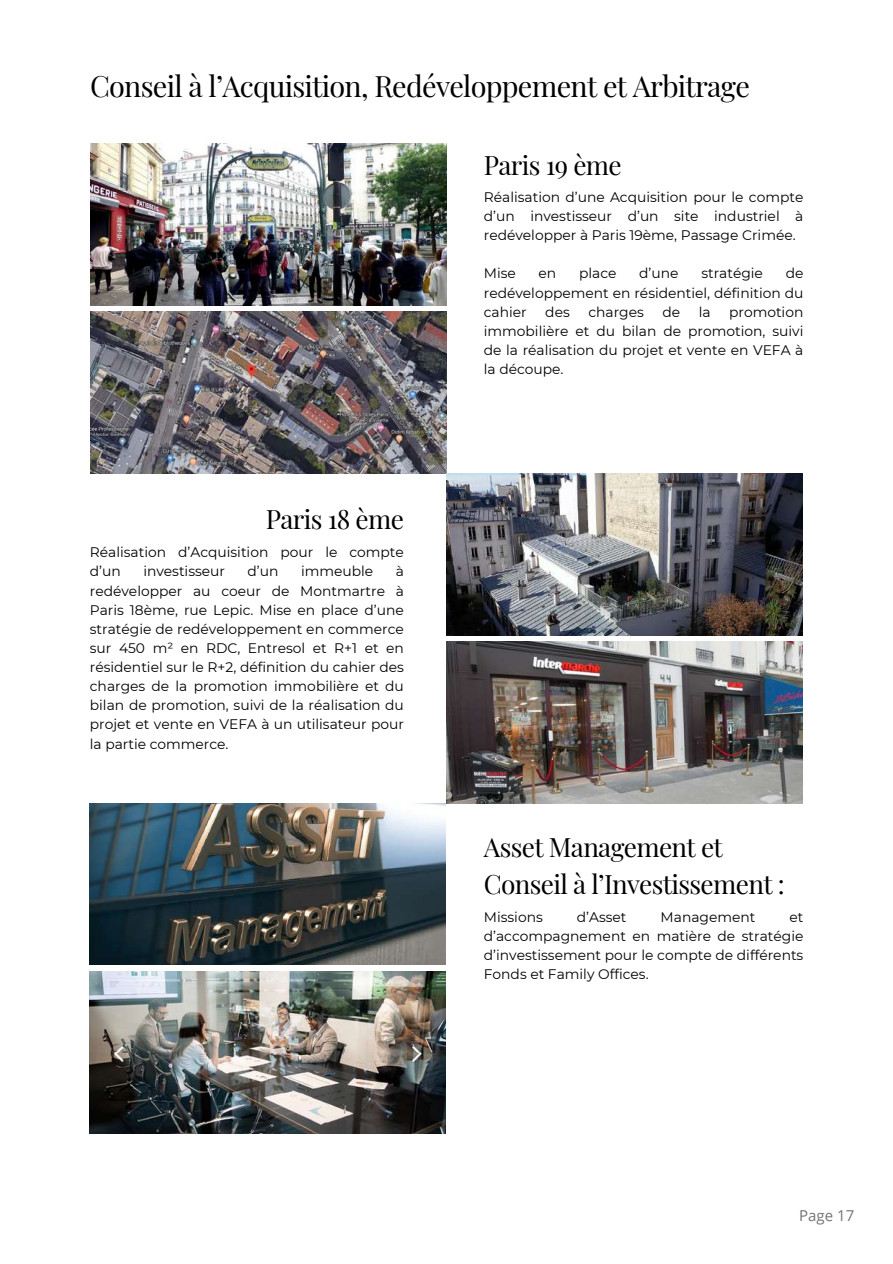
<style>
.page{position:relative;width:893px;height:1264px;background:#fff}
.page>*{position:absolute;margin:0;border:0;box-sizing:border-box;transform-origin:0 0}
.t1{font:28.8px "Playfair Display";letter-spacing:-.025em;color:#000}
.t2{font:26.1px/37px "Playfair Display";letter-spacing:-.025em;color:#000}
.t3{font:15px "Open Sans";color:#737373}
.t4{font:13.8px/19px "Montserrat";color:#000;text-align:justify}
</style>
<div class="page">
<img style="left:90px;top:143px;width:356px;height:162px">
<img style="left:90px;top:312px;width:356px;height:161px">
<img style="left:446px;top:473px;width:356px;height:162px">
<img style="left:446px;top:641px;width:356px;height:162px">
<img style="left:89px;top:803px;width:357px;height:161px">
<img style="left:89px;top:971px;width:357px;height:162px">
<h1 class="t1" style="left:90px;top:66px;width:661px">Conseil à l’Acquisition, Redéveloppement et Arbitrage</h1>
<h2 class="t2" style="left:484px;top:145px;width:139px">Paris 19 ème</h2>
<h2 class="t2" style="left:266px;top:499px;width:140px">Paris 18 ème</h2>
<p class="t4" style="left:90px;top:543px;width:315px">Réalisation d’Acquisition pour le compte d’un</p>
<p class="t4" style="left:143px;top:562px;width:83px">investisseur</p>
<p class="t4" style="left:247px;top:562px;width:32px">d’un</p>
<p class="t4" style="left:301px;top:562px;width:74px">immeuble</p>
<p class="t4" style="left:90px;top:562px;width:315px;text-indent:306px">à redévelopper au coeur de Montmartre à Paris 18ème, rue Lepic. Mise en place d’une stratégie de redéveloppement en commerce sur 450 m² en RDC, Entresol et R+1 et en résidentiel sur le R+2, définition du cahier des charges de la promotion immobilière et du bilan de promotion, suivi de la réalisation du projet et vente en VEFA à un utilisateur pour la partie commerce.</p>
<p class="t4" style="left:484px;top:187px;width:321px">Réalisation d’une Acquisition pour le compte d’un investisseur d’un site industriel à redévelopper à Paris 19ème, Passage Crimée.</p>
<p class="t4" style="left:484px;top:264px;width:34px">Mise</p>
<p class="t4" style="left:538px;top:264px;width:19px">en</p>
<p class="t4" style="left:579px;top:264px;width:39px">place</p>
<p class="t4" style="left:639px;top:264px;width:41px">d’une</p>
<p class="t4" style="left:701px;top:264px;width:63px">stratégie</p>
<p class="t4" style="left:484px;top:264px;width:321px;text-indent:302px">de redéveloppement en résidentiel, définition du cahier</p>
<p class="t4" style="left:484px;top:302px;width:321px;text-indent:245px">promotion immobilière et du bilan de promotion, suivi de la réalisation du projet et vente en VEFA à la découpe.</p>
<p class="t4" style="left:545px;top:302px;width:26px">des</p>
<p class="t4" style="left:588px;top:302px;width:57px">charges</p>
<p class="t4" style="left:662px;top:302px;width:19px">de</p>
<p class="t4" style="left:698px;top:302px;width:13px">la</p>
<h2 class="t2" style="left:484px;top:828px;width:302px">Asset Management et<br>Conseil à l’Investissement :</h2>
<p class="t4" style="left:484px;top:907px;width:60px">Missions</p>
<p class="t4" style="left:577px;top:907px;width:51px">d’Asset</p>
<p class="t4" style="left:660px;top:907px;width:96px">Management</p>
<p class="t4" style="left:484px;top:907px;width:321px;text-indent:305px">et d’accompagnement en matière de stratégie d’investissement pour le compte de différents Fonds et Family Offices.</p>
<p class="t3" style="left:799px;top:1204px;width:56px">Page 17</p>
</div>
